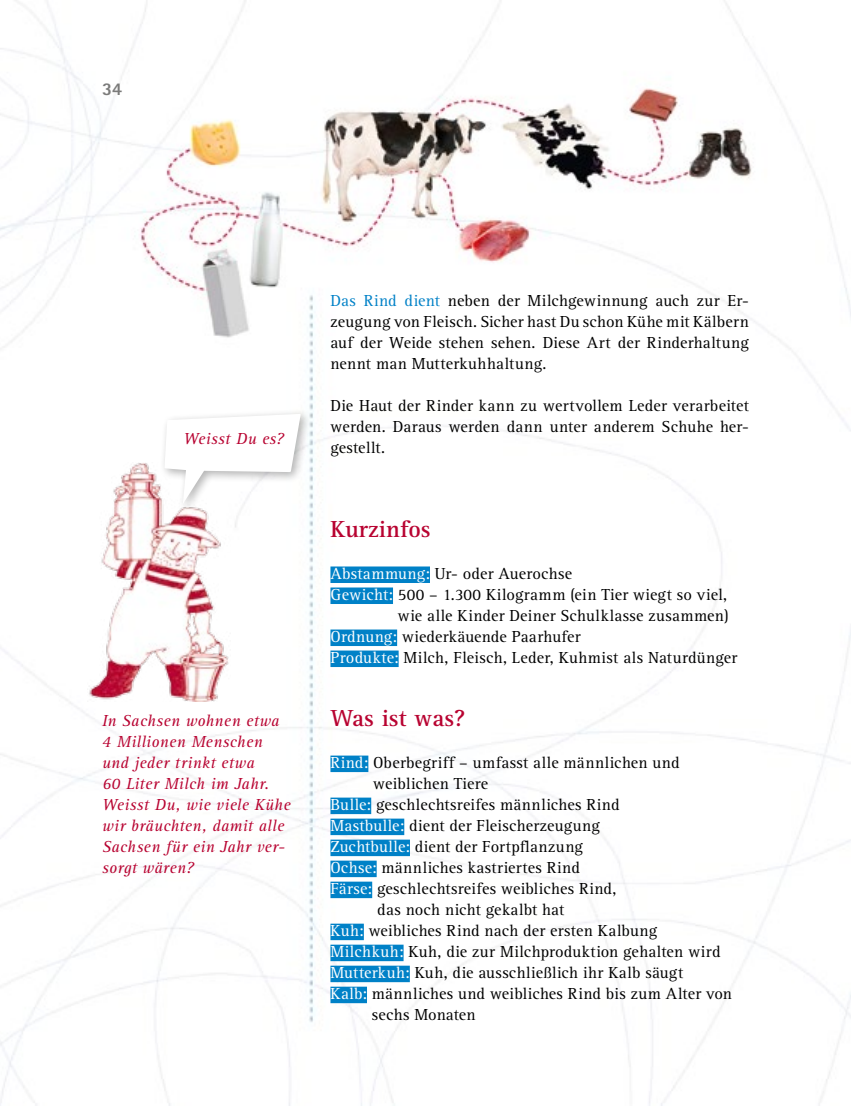
<style>
.page{position:relative;width:851px;height:1106px;background:#fff}
.page>*{position:absolute;margin:0;border:0;box-sizing:border-box;transform-origin:0 0}
.t1{font:700 24px "AT Rotis Serif";color:#b80331}
.t2{font:800 18px "AT Rotis Sans Serif";color:#7b7b7a}
.Flie_text{font:16.5px/21px "Rotis Serif Std";letter-spacing:.02em;color:#000;text-align:justify}
.Infotext_Marginalspa{font:italic 16.5px/21px "Rotis Serif Std";letter-spacing:.015em;color:#b80331}
.Headline_2{font:16.5px/21px "Rotis Serif Std";letter-spacing:.02em;color:#000}
.s1{color:#0081c7}
.s2{color:#fff}
</style>
<div class="page">
<img style="left:0;top:0;width:850px;height:1106px">
<div style="left:330px;top:566px;width:100px;height:17px;background:#0081c7"></div>
<div style="left:330px;top:587px;width:63px;height:17px;background:#0081c7"></div>
<div style="left:330px;top:629px;width:67px;height:17px;background:#0081c7"></div>
<div style="left:330px;top:650px;width:68px;height:17px;background:#0081c7"></div>
<div style="left:330px;top:755px;width:38px;height:17px;background:#0081c7"></div>
<div style="left:330px;top:797px;width:41px;height:17px;background:#0081c7"></div>
<div style="left:330px;top:818px;width:74px;height:17px;background:#0081c7"></div>
<div style="left:330px;top:839px;width:80px;height:17px;background:#0081c7"></div>
<div style="left:330px;top:860px;width:46px;height:17px;background:#0081c7"></div>
<div style="left:330px;top:881px;width:42px;height:17px;background:#0081c7"></div>
<div style="left:330px;top:923px;width:34px;height:17px;background:#0081c7"></div>
<div style="left:330px;top:944px;width:73px;height:17px;background:#0081c7"></div>
<div style="left:330px;top:965px;width:80px;height:17px;background:#0081c7"></div>
<div style="left:330px;top:986px;width:37px;height:17px;background:#0081c7"></div>
<div style="left:160px;top:409px;width:151px;height:105px;background:#000;opacity:.3"></div>
<svg style="left:164px;top:414px;width:137px;height:90px"></svg>
<img style="left:88px;top:463px;width:143px;height:238px">
<p class="t2" style="left:102px;top:77px;width:22px">34</p>
<p class="Infotext_Marginalspa" style="left:183px;top:428px;width:102px">Weisst Du es?</p>
<p class="Infotext_Marginalspa" style="left:102px;top:711px;width:190px">In Sachsen wohnen etwa<br>4 Millionen Menschen und jeder trinkt etwa<br>60 Liter Milch im Jahr.<br>Weisst Du, wie viele Kühe wir bräuchten, damit alle<br>Sachsen für ein Jahr ver&shy;sorgt wären?</p>
<p class="Flie_text" style="left:330px;top:291px;width:420px"><span class="s1">Das Rind dient</span> neben der Milchgewinnung auch zur Er&shy;zeugung von Fleisch. Sicher hast Du schon Kühe mit Kälbern auf der Weide stehen sehen. Diese Art der Rinderhaltung nennt man Mutterkuhhaltung.</p>
<p class="Flie_text" style="left:330px;top:396px;width:420px">Die Haut der Rinder kann zu wertvollem Leder verarbeitet werden. Daraus werden dann unter anderem Schuhe her&shy;gestellt.</p>
<h4 class="t1" style="left:330px;top:515px;width:102px">Kurzinfos</h4>
<p class="Flie_text" style="left:330px;top:564px;width:243px"><span class="s2">Abstammung:</span> Ur- oder Auerochse</p>
<p class="Flie_text" style="left:330px;top:585px;width:399px;text-align:right"><span class="s2">Gewicht:</span> 500 – 1.300 Kilogramm (ein Tier wiegt so viel, wie alle Kinder Deiner Schulklasse zusammen)</p>
<p class="Flie_text" style="left:330px;top:627px;width:252px"><span class="s2">Ordnung:</span> wiederkäuende Paarhufer</p>
<p class="Flie_text" style="left:330px;top:648px;width:408px"><span class="s2">Produkte:</span> Milch, Fleisch, Leder, Kuhmist als Naturdünger</p>
<h4 class="t1" style="left:330px;top:704px;width:136px">Was ist was?</h4>
<p class="Headline_2" style="left:373px;top:753px;width:308px;text-indent:-43px"><span class="s2">Rind:</span> Oberbegriff – umfasst alle männlichen und weiblichen Tiere</p>
<p class="Flie_text" style="left:330px;top:795px;width:290px"><span class="s2">Bulle:</span> geschlechtsreifes männliches Rind</p>
<p class="Flie_text" style="left:330px;top:816px;width:271px"><span class="s2">Mastbulle:</span> dient der Fleischerzeugung</p>
<p class="Flie_text" style="left:330px;top:837px;width:254px"><span class="s2">Zuchtbulle:</span> dient der Fortpflanzung</p>
<p class="Flie_text" style="left:330px;top:858px;width:251px"><span class="s2">Ochse:</span> männliches kastriertes Rind</p>
<p class="Flie_text" style="left:330px;top:879px;width:287px;text-align:center"><span class="s2">Färse:</span> geschlechtsreifes weibliches Rind, das noch nicht gekalbt hat</p>
<p class="Flie_text" style="left:330px;top:921px;width:328px"><span class="s2">Kuh:</span> weibliches Rind nach der ersten Kalbung</p>
<p class="Flie_text" style="left:330px;top:942px;width:391px"><span class="s2">Milchkuh:</span> Kuh, die zur Milchproduktion gehalten wird</p>
<p class="Flie_text" style="left:330px;top:963px;width:354px"><span class="s2">Mutterkuh:</span> Kuh, die ausschließlich ihr Kalb säugt</p>
<p class="Flie_text" style="left:372px;top:984px;width:362px;text-indent:-41px"><span class="s2">Kalb:</span> männliches und weibliches Rind bis zum Alter von sechs Monaten</p>
</div>
